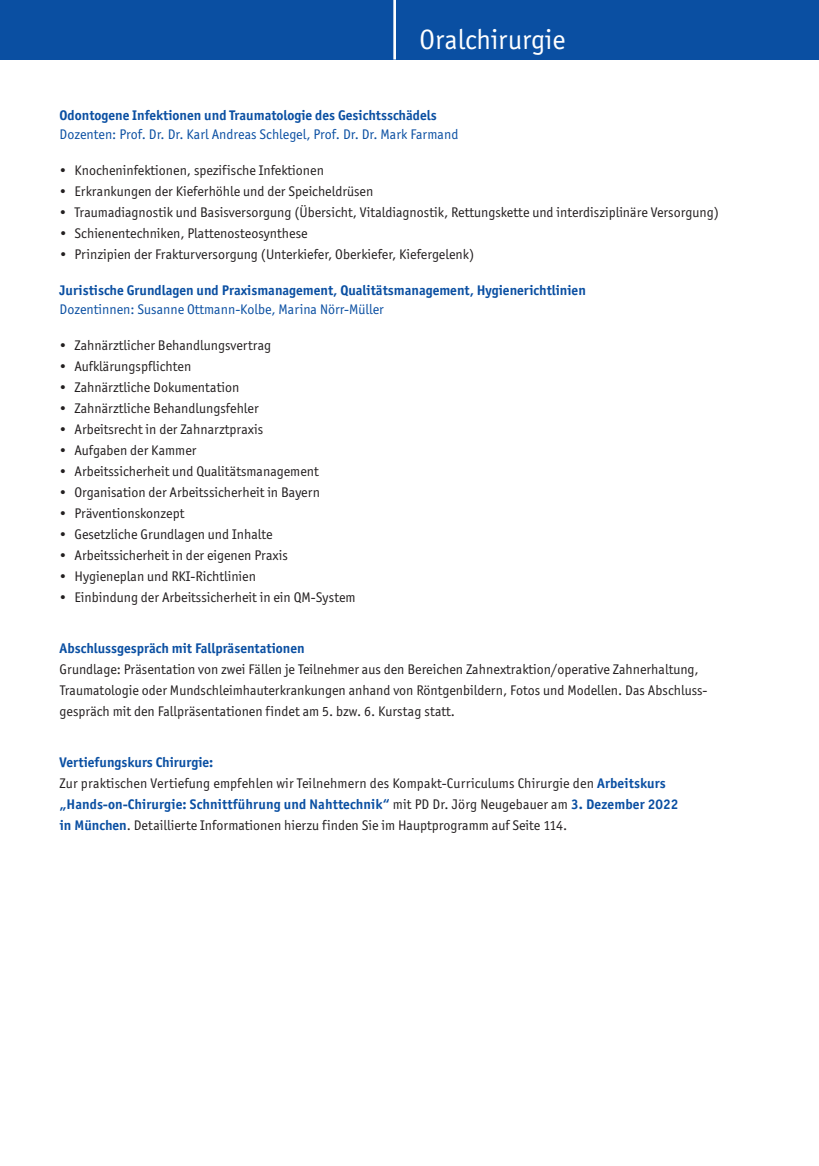
<style>
.page{position:relative;width:819px;height:1166px;background:#fff}
.page>*{position:absolute;margin:0;border:0;box-sizing:border-box;transform-origin:0 0}
.t1{font:28px "Officina San ITC";color:#fff}
.t2{font:14px/21px "Officina San ITC";color:#231f20}
.t3{font:700 14px "Officina San ITC";color:#0a4fa2}
.t4{font:14px "Officina San ITC";color:#0a4fa2}
.s1{font-weight:700;color:#0a4fa2}
</style>
<div class="page">
<div style="left:0;top:0;width:819px;height:60px;background:#0a4fa2"></div>
<hr style="left:393px;top:0;width:3px;height:60px;background:#fff">
<h1 class="t1" style="left:419px;top:23px;width:148px">Oralchirurgie</h1>
<p class="t3" style="left:60px;top:106px;width:378px">Odontogene Infektionen und Traumatologie des Gesichtsschädels</p>
<p class="t4" style="left:60px;top:126px;width:400px">Dozenten: Prof. Dr. Dr. Karl Andreas Schlegel, Prof. Dr. Dr. Mark Farmand</p>
<p class="t2" style="left:60px;top:160px;width:266px">• Knocheninfektionen, spezifische Infektionen</p>
<p class="t2" style="left:60px;top:181px;width:315px">• Erkrankungen der Kieferhöhle und der Speicheldrüsen</p>
<p class="t2" style="left:60px;top:202px;width:660px">• Traumadiagnostik und Basisversorgung (Übersicht, Vitaldiagnostik, Rettungskette und interdisziplinäre Versorgung)</p>
<p class="t2" style="left:60px;top:223px;width:249px">• Schienentechniken, Plattenosteosynthese</p>
<p class="t2" style="left:60px;top:244px;width:416px">• Prinzipien der Frakturversorgung (Unterkiefer, Oberkiefer, Kiefergelenk)</p>
<p class="t3" style="left:60px;top:281px;width:527px">Juristische Grundlagen und Praxismanagement, Qualitätsmanagement, Hygienerichtlinien</p>
<p class="t4" style="left:60px;top:301px;width:326px">Dozentinnen: Susanne Ottmann-Kolbe, Marina Nörr-Müller</p>
<p class="t2" style="left:60px;top:335px;width:213px">• Zahnärztlicher Behandlungsvertrag</p>
<p class="t2" style="left:60px;top:356px;width:133px">• Aufklärungspflichten</p>
<p class="t2" style="left:60px;top:377px;width:181px">• Zahnärztliche Dokumentation</p>
<p class="t2" style="left:60px;top:398px;width:200px">• Zahnärztliche Behandlungsfehler</p>
<p class="t2" style="left:60px;top:419px;width:205px">• Arbeitsrecht in der Zahnarztpraxis</p>
<p class="t2" style="left:60px;top:440px;width:138px">• Aufgaben der Kammer</p>
<p class="t2" style="left:60px;top:461px;width:261px">• Arbeitssicherheit und Qualitätsmanagement</p>
<p class="t2" style="left:60px;top:482px;width:262px">• Organisation der Arbeitssicherheit in Bayern</p>
<p class="t2" style="left:60px;top:503px;width:126px">• Präventionskonzept</p>
<p class="t2" style="left:60px;top:524px;width:214px">• Gesetzliche Grundlagen und Inhalte</p>
<p class="t2" style="left:60px;top:545px;width:230px">• Arbeitssicherheit in der eigenen Praxis</p>
<p class="t2" style="left:60px;top:566px;width:198px">• Hygieneplan und RKI-Richtlinien</p>
<p class="t2" style="left:60px;top:587px;width:297px">• Einbindung der Arbeitssicherheit in ein QM-System</p>
<p class="t3" style="left:60px;top:639px;width:246px">Abschlussgespräch mit Fallpräsentationen</p>
<p class="t2" style="left:60px;top:658px;width:649px">Grundlage: Präsentation von zwei Fällen je Teilnehmer aus den Bereichen Zahnextraktion/operative Zahnerhaltung,<br>Traumatologie oder Mundschleimhauterkrankungen anhand von Röntgenbildern, Fotos und Modellen. Das Abschluss&shy;gespräch mit den Fallpräsentationen findet am 5. bzw. 6. Kurstag statt.</p>
<p class="t2" style="left:60px;top:751px;width:620px"><span class="s1">Vertiefungskurs Chirurgie:<br></span>Zur praktischen Vertiefung empfehlen wir Teilnehmern des Kompakt-Curriculums Chirurgie den <span class="s1">Arbeitskurs „Hands-on-Chirurgie: Schnittführung und Nahttechnik“</span> mit PD Dr. Jörg Neugebauer am <span class="s1">3. Dezember 2022 in München</span>. Detaillierte Informationen hierzu finden Sie im Hauptprogramm auf Seite 114.</p>
</div>
